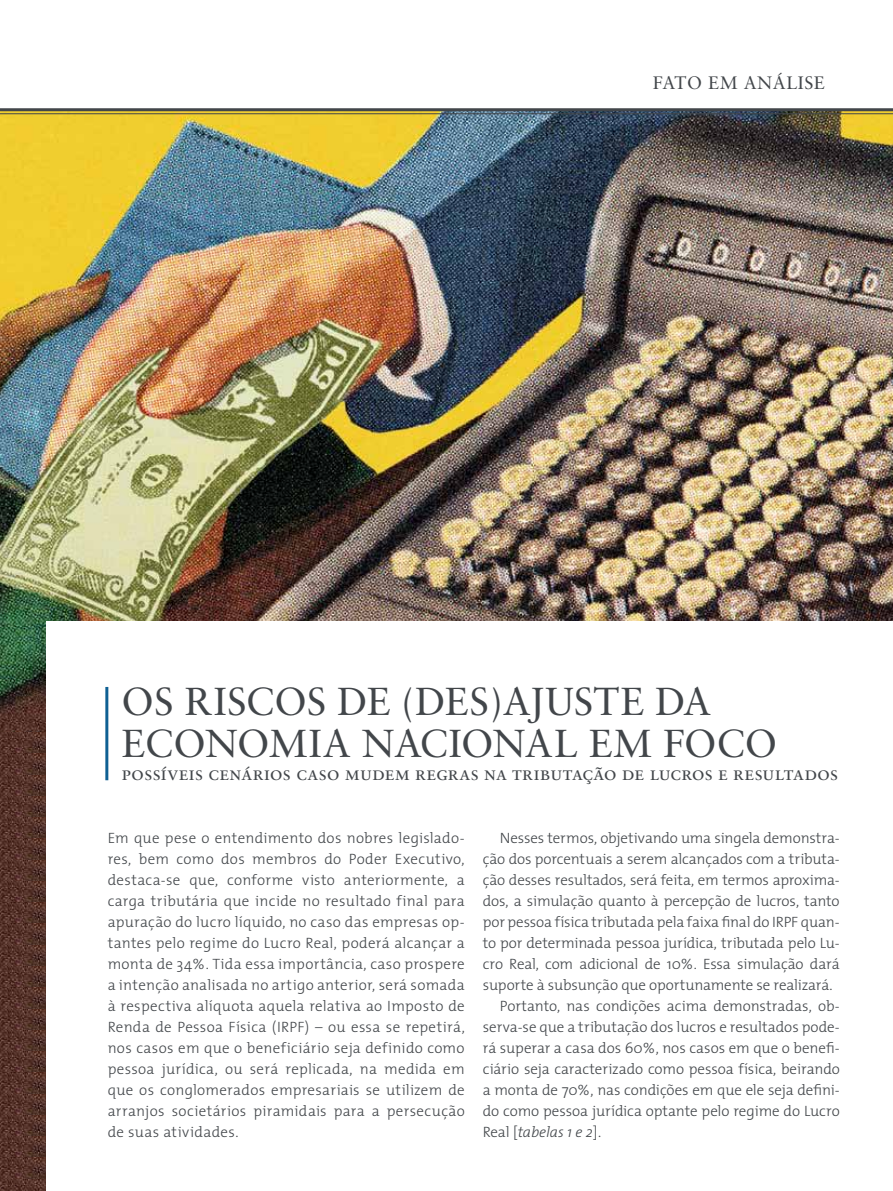
<style>
.page{position:relative;width:893px;height:1191px;background:#fff}
.page>*{position:absolute;margin:0;border:0;box-sizing:border-box;transform-origin:0 0}
.t1{font:39px "Sabon Roman SC";color:#42464a}
.t2{font:19.5px "Sabon Roman SC";color:#42464a}
.t3{font:18px "Sabon";letter-spacing:.03em;color:#42464a}
.t4{font:300 15px/21px "The Mix";letter-spacing:-.005em;color:#42464a;text-align:justify}
.t5{font:italic 300 15px "The Mix";letter-spacing:-.01em;color:#42464a}
.s1{font-style:normal}
</style>
<div class="page">
<img style="left:0;top:111px;width:893px;height:643px">
<img style="left:0;top:754px;width:46px;height:21px">
<img style="left:0;top:775px;width:46px;height:21px">
<img style="left:0;top:796px;width:46px;height:21px">
<img style="left:0;top:817px;width:46px;height:22px">
<img style="left:0;top:839px;width:46px;height:21px">
<img style="left:0;top:860px;width:46px;height:21px">
<img style="left:0;top:881px;width:46px;height:21px">
<img style="left:0;top:902px;width:46px;height:22px">
<img style="left:0;top:924px;width:46px;height:21px">
<img style="left:0;top:945px;width:46px;height:21px">
<img style="left:0;top:966px;width:46px;height:21px">
<img style="left:0;top:987px;width:46px;height:22px">
<img style="left:0;top:1009px;width:46px;height:21px">
<img style="left:0;top:1030px;width:46px;height:21px">
<img style="left:0;top:1051px;width:46px;height:21px">
<img style="left:0;top:1072px;width:46px;height:22px">
<img style="left:0;top:1094px;width:46px;height:21px">
<img style="left:0;top:1115px;width:46px;height:21px">
<img style="left:0;top:1136px;width:46px;height:21px">
<img style="left:0;top:1157px;width:46px;height:22px">
<img style="left:0;top:1179px;width:46px;height:12px">
<div style="left:47px;top:621px;width:846px;height:570px;background:#fff"></div>
<hr style="left:105px;top:687px;width:3px;height:93px;background:#0f6093">
<hr style="left:0;top:108px;width:893px;height:3px;background:#42464a">
<hr style="left:0;top:113px;width:893px;height:1px;background:#42464a">
<p class="t3" style="left:653px;top:72px;width:155px">FATO EM ANÁLISE</p>
<h1 class="t1" style="left:122px;top:678px;width:87px">os RISCOS</h1>
<h1 class="t1" style="left:337px;top:678px;width:103px">De (DES</h1>
<h1 class="t1" style="left:490px;top:678px;width:38px">)AJUSTE</h1>
<h1 class="t1" style="left:655px;top:678px;width:29px">DA</h1>
<h1 class="t1" style="left:122px;top:720px;width:30px">ECONO</h1>
<h1 class="t1" style="left:269px;top:720px;width:122px">MIA NACIONAL</h1>
<h1 class="t1" style="left:589px;top:720px;width:190px">em foco</h1>
<h2 class="t2" style="left:122px;top:762px;width:718px">possíveis cenários caso mudem regras na tributação de lucros e resultados</h2>
<p class="t4" style="left:108px;top:827px;width:359px">Em que pese o entendimento dos nobres legislado&shy;res, bem como dos membros do Poder Executivo, destaca-se que, conforme visto anteriormente, a carga tributária que incide no resultado final para apuração do lucro líquido, no caso das empresas op&shy;tantes pelo regime do Lucro Real, poderá alcançar a monta de 34%. Tida essa importância, caso prospere a intenção analisada no artigo anterior, será somada à respectiva alíquota aquela relativa ao Imposto de Renda de Pessoa Física (IRPF) – ou essa se repetirá, nos casos em que o beneficiário seja definido como pessoa jurídica, ou será replicada, na medida em que os conglomerados empresariais se utilizem de arranjos societários piramidais para a persecução de suas atividades.</p>
<p class="t4" style="left:500px;top:827px;width:342px">Nesses termos, objetivando uma singela demonstra-</p>
<p class="t4" style="left:483px;top:848px;width:359px">ção dos porcentuais a serem alcançados com a tributa-</p>
<p class="t4" style="left:483px;top:869px;width:359px">ção desses resultados, será feita, em termos aproxima-</p>
<p class="t4" style="left:483px;top:890px;width:358px">dos, a simulação quanto à percepção de lucros, tanto</p>
<p class="t4" style="left:483px;top:911px;width:359px">por pessoa física tributada pela faixa final do IRPF quan-</p>
<p class="t4" style="left:483px;top:932px;width:359px">to por determinada pessoa jurídica, tributada pelo Lu-</p>
<p class="t4" style="left:483px;top:953px;width:358px">cro Real, com adicional de 10%. Essa simulação dará</p>
<p class="t4" style="left:483px;top:974px;width:351px">suporte à subsunção que oportunamente se realizará.</p>
<p class="t4" style="left:500px;top:995px;width:342px">Portanto, nas condições acima demonstradas, ob-</p>
<p class="t4" style="left:483px;top:1016px;width:359px">serva-se que a tributação dos lucros e resultados pode-</p>
<p class="t4" style="left:483px;top:1037px;width:358px">rá superar a casa dos 60%, nos casos em que o benefi-</p>
<p class="t4" style="left:483px;top:1058px;width:359px">ciário seja caracterizado como pessoa física, beirando</p>
<p class="t4" style="left:483px;top:1079px;width:359px">a monta de 70%, nas condições em que ele seja defini-</p>
<p class="t4" style="left:483px;top:1100px;width:358px">do como pessoa jurídica optante pelo regime do Lucro</p>
<p class="t5" style="left:483px;top:1120px;width:120px"><span class="s1">Real [</span>tabelas 1 e 2<span class="s1">].</span></p>
</div>
